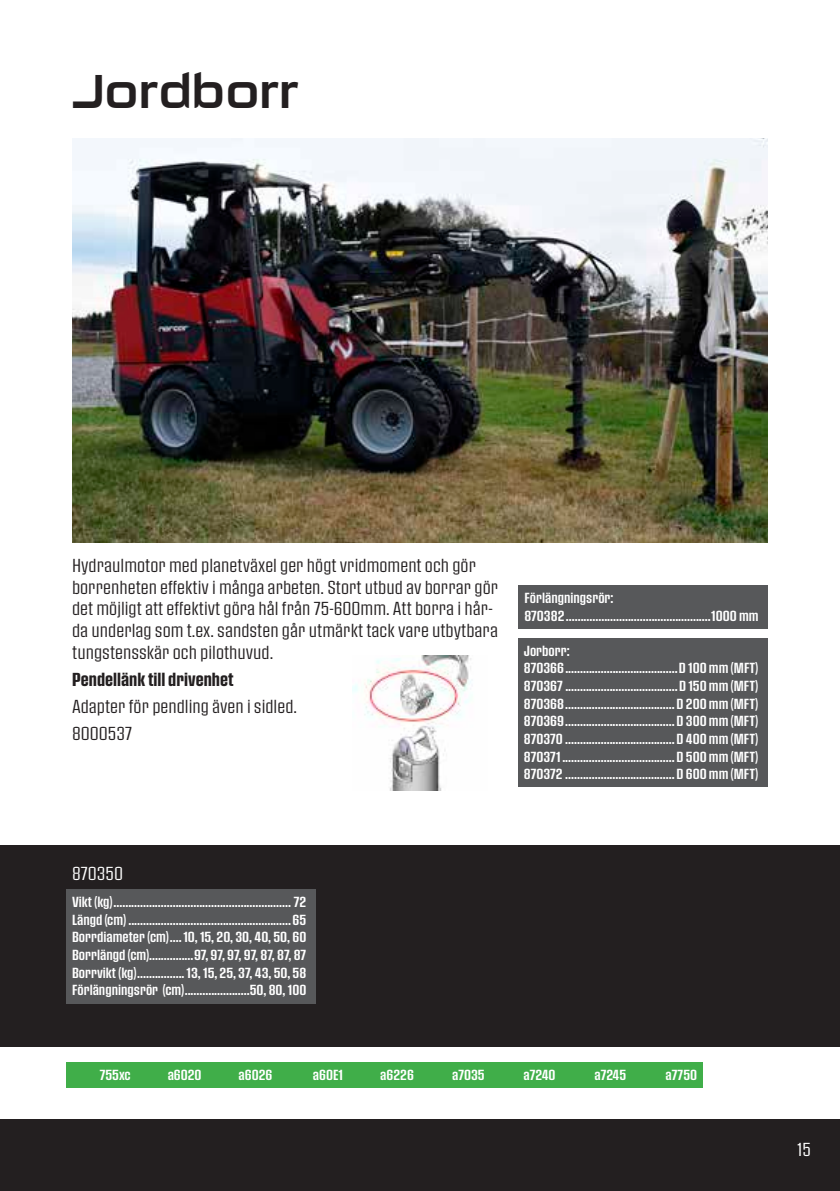
<style>
.page{position:relative;width:840px;height:1191px;background:#fff}
.page>*{position:absolute;margin:0;border:0;box-sizing:border-box;transform-origin:0 0}
.t1{font:48px "Sui Generis Rg";color:#231f20}
.t2{font:18px/21.6px "Pressio No.41";color:#231f20}
.t3{font:18px "Pressio No.44";color:#231f20}
.t4{font:18px "Pressio No.41";color:#fff}
.t5{font:14px/17.6px "Pressio No.43";color:#fff}
</style>
<div class="page">
<div style="left:0;top:1119px;width:839px;height:72px;background:#231f20"></div>
<div style="left:0;top:845px;width:839px;height:202px;background:#231f20"></div>
<img style="left:72px;top:138px;width:695px;height:404px">
<img style="left:352px;top:655px;width:120px;height:135px">
<div style="left:66px;top:1062px;width:70px;height:25px;background:#40ae49"></div>
<div style="left:137px;top:1062px;width:70px;height:25px;background:#40ae49"></div>
<div style="left:208px;top:1062px;width:70px;height:25px;background:#40ae49"></div>
<div style="left:278px;top:1062px;width:70px;height:25px;background:#40ae49"></div>
<div style="left:349px;top:1062px;width:70px;height:25px;background:#40ae49"></div>
<div style="left:420px;top:1062px;width:70px;height:25px;background:#40ae49"></div>
<div style="left:491px;top:1062px;width:70px;height:25px;background:#40ae49"></div>
<div style="left:561px;top:1062px;width:70px;height:25px;background:#40ae49"></div>
<div style="left:632px;top:1062px;width:70px;height:25px;background:#40ae49"></div>
<div style="left:66px;top:889px;width:249px;height:25px;background:#57585a"></div>
<div style="left:66px;top:907px;width:249px;height:25px;background:#57585a"></div>
<div style="left:66px;top:924px;width:249px;height:26px;background:#57585a"></div>
<div style="left:66px;top:942px;width:249px;height:25px;background:#57585a"></div>
<div style="left:66px;top:960px;width:249px;height:25px;background:#57585a"></div>
<div style="left:66px;top:977px;width:249px;height:26px;background:#57585a"></div>
<div style="left:518px;top:585px;width:249px;height:25px;background:#57585a"></div>
<div style="left:518px;top:603px;width:249px;height:25px;background:#57585a"></div>
<div style="left:518px;top:638px;width:249px;height:25px;background:#57585a"></div>
<div style="left:518px;top:655px;width:249px;height:26px;background:#57585a"></div>
<div style="left:518px;top:673px;width:249px;height:25px;background:#57585a"></div>
<div style="left:518px;top:691px;width:249px;height:25px;background:#57585a"></div>
<div style="left:518px;top:708px;width:249px;height:26px;background:#57585a"></div>
<div style="left:518px;top:726px;width:249px;height:25px;background:#57585a"></div>
<div style="left:518px;top:744px;width:249px;height:25px;background:#57585a"></div>
<div style="left:518px;top:761px;width:249px;height:26px;background:#57585a"></div>
<h1 class="t1" style="left:72px;top:64px;width:228px">Jordborr</h1>
<p class="t2" style="left:72px;top:554px;width:427px">Hydraulmotor med planetväxel ger högt vridmoment och gör borrenheten effektiv i många arbeten. Stort utbud av borrar gör det möjligt att effektivt göra hål från 75-600mm. Att borra i hår&shy;da underlag som t.ex. sandsten går utmärkt tack vare utbytbara tungstensskär och pilothuvud.</p>
<p class="t3" style="left:72px;top:669px;width:163px">Pendellänk till drivenhet</p>
<p class="t2" style="left:72px;top:692px;width:226px;line-height:27.2px">Adapter för pendling även i sidled.<br>8000537</p>
<p class="t5" style="left:524px;top:588px;width:235px">Förlängningsrör:<br>870382.................................................1000 mm</p>
<p class="t5" style="left:523px;top:641px;width:236px">Jorborr:<br>870366......................................D 100 mm (MFT)<br>870367 ......................................D 150 mm (MFT)<br>870368..................................... D 200 mm (MFT)<br>870369..................................... D 300 mm (MFT)<br>870370 ..................................... D 400 mm (MFT)<br>870371...................................... D 500 mm (MFT)<br>870372 ..................................... D 600 mm (MFT)</p>
<p class="t4" style="left:72px;top:863px;width:52px">870350</p>
<p class="t5" style="left:72px;top:892px;width:235px;text-align:justify">Vikt (kg)............................................................ 72<br>Längd (cm) .......................................................65<br>Borrdiameter (cm)....10, 15, 20, 30, 40, 50, 60<br>Borrlängd (cm)...............97, 97, 97, 97, 87, 87, 87<br>Borrvikt (kg)................13, 15, 25, 37, 43, 50, 58<br>Förlängningsrör (cm)......................50, 80, 100</p>
<p class="t5" style="left:100px;top:1065px;width:33px">755xc</p>
<p class="t5" style="left:168px;top:1065px;width:35px">a6020</p>
<p class="t5" style="left:238px;top:1065px;width:35px">a6026</p>
<p class="t5" style="left:313px;top:1065px;width:32px">a60E1</p>
<p class="t5" style="left:380px;top:1065px;width:35px">a6226</p>
<p class="t5" style="left:452px;top:1065px;width:34px">a7035</p>
<p class="t5" style="left:523px;top:1065px;width:34px">a7240</p>
<p class="t5" style="left:594px;top:1065px;width:33px">a7245</p>
<p class="t5" style="left:665px;top:1065px;width:33px">a7750</p>
<p class="t4" style="left:796px;top:1139px;width:15px">15</p>
</div>
